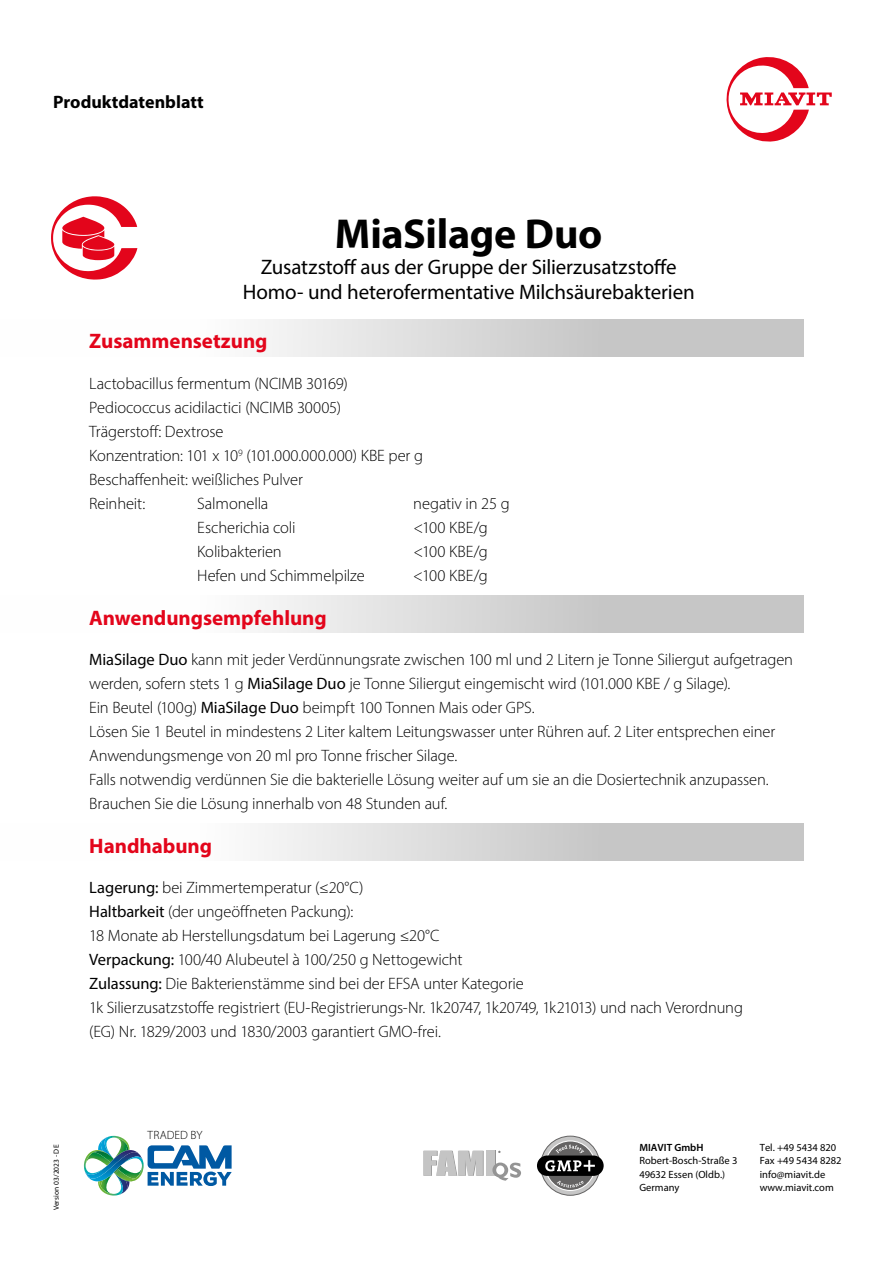
<style>
.page{position:relative;width:893px;height:1263px;background:#fff}
.page>*{position:absolute;margin:0;border:0;box-sizing:border-box;transform-origin:0 0}
.t1{font:700 42px "Myriad Pro";letter-spacing:-.005em;color:#000}
.t2{font:21px/25.2px "Myriad Pro";letter-spacing:-.005em;color:#000;text-align:center}
.t3{font:700 21px "Myriad Pro";letter-spacing:-.005em;color:#e3051b}
.t4{font:700 18px "Myriad Pro";color:#000}
.t5{font:300 16.5px/24px "Myriad Pro";letter-spacing:-.01em;color:#000}
.t6{font:300 12px "Myriad Pro";letter-spacing:.005em;color:#000}
.t7{font:10.5px/13.5px "Myriad Pro";color:#000}
.t8{font:600 10.5px "Myriad Pro";color:#000}
.t9{font:7.5px "Myriad Pro";letter-spacing:.015em;color:#000}
.s1{font-weight:400}
</style>
<div class="page">
<div style="left:0;top:319px;width:804px;height:38px;background:linear-gradient(to right,#fff,#bbb)"></div>
<svg style="left:84px;top:1136px;width:148px;height:59px"></svg>
<svg style="left:541px;top:1136px;width:59px;height:59px"></svg>
<svg style="left:546px;top:1141px;width:49px;height:49px"></svg>
<div style="left:545px;top:1140px;width:51px;height:51px;border:1px solid #fff;border-radius:50%"></div>
<svg style="left:556px;top:1145px;width:28px;height:8px"></svg>
<svg style="left:557px;top:1181px;width:27px;height:6px"></svg>
<div style="left:537px;top:1155px;width:67px;height:21px;background:#000;border-radius:10px"></div>
<svg style="left:545px;top:1160px;width:50px;height:11px"></svg>
<div style="left:487px;top:1151px;width:8px;height:25px;background:#c4c4c4"></div>
<div style="left:486px;top:1151px;width:8px;height:25px;background:#c4c4c4"></div>
<svg style="left:492px;top:1161px;width:29px;height:19px"></svg>
<svg style="left:423px;top:1151px;width:61px;height:25px;background:#cacaca"></svg>
<svg style="left:727px;top:57px;width:105px;height:85px"></svg>
<svg style="left:51px;top:196px;width:86px;height:84px"></svg>
<div style="left:0;top:595px;width:804px;height:38px;background:linear-gradient(to right,#fff,#bbb)"></div>
<div style="left:0;top:823px;width:804px;height:38px;background:linear-gradient(to right,#fff,#bbb)"></div>
<p class="t4" style="left:53px;top:91px;width:152px">Produktdatenblatt</p>
<h1 class="t1" style="left:335px;top:207px;width:269px">MiaSilage Duo</h1>
<p class="t2" style="left:243px;top:254px;width:453px">Zusatzstoff aus der Gruppe der Silierzusatzstoffe<br>Homo- und heterofermentative Milchsäurebakterien</p>
<p class="t3" style="left:89px;top:328px;width:180px">Zusammensetzung</p>
<p class="t5" style="left:89px;top:371px;width:335px">Lactobacillus fermentum (NCIMB 30169)<br>Pediococcus acidilactici (NCIMB 30005)<br>Trägerstoff: Dextrose<br>Konzentration: 101 x 10<sup>9</sup> (101.000.000.000) KBE per g Beschaffenheit: weißliches Pulver<br>Reinheit:</p>
<p class="t5" style="left:197px;top:491px;width:73px">Salmonella</p>
<p class="t5" style="left:413px;top:491px;width:98px">negativ in 25 g</p>
<p class="t5" style="left:197px;top:515px;width:100px">Escherichia coli</p>
<p class="t5" style="left:413px;top:515px;width:76px">&lt;100 KBE/g</p>
<p class="t5" style="left:197px;top:539px;width:86px">Kolibakterien</p>
<p class="t5" style="left:413px;top:539px;width:76px">&lt;100 KBE/g</p>
<p class="t5" style="left:197px;top:563px;width:169px">Hefen und Schimmelpilze</p>
<p class="t5" style="left:413px;top:563px;width:76px">&lt;100 KBE/g</p>
<p class="t3" style="left:89px;top:604px;width:239px">Anwendungsempfehlung</p>
<p class="t5" style="left:89px;top:647px;width:705px"><span class="s1">MiaSilage Duo</span> kann mit jeder Verdünnungsrate zwischen 100 ml und 2 Litern je Tonne Siliergut aufgetragen werden, sofern stets 1 g <span class="s1">MiaSilage Duo</span> je Tonne Siliergut eingemischt wird (101.000 KBE / g Silage).<br>Ein Beutel (100g) <span class="s1">MiaSilage Duo</span> beimpft 100 Tonnen Mais oder GPS.<br>Lösen Sie 1 Beutel in mindestens 2 Liter kaltem Leitungswasser unter Rühren auf. 2 Liter entsprechen einer Anwendungsmenge von 20 ml pro Tonne frischer Silage.<br>Falls notwendig verdünnen Sie die bakterielle Lösung weiter auf um sie an die Dosiertechnik anzupassen.<br>Brauchen Sie die Lösung innerhalb von 48 Stunden auf.</p>
<p class="t3" style="left:89px;top:832px;width:124px">Handhabung</p>
<p class="t5" style="left:89px;top:875px;width:655px"><span class="s1">Lagerung:</span> bei Zimmertemperatur (≤20°C)<br><span class="s1">Haltbarkeit</span> (der ungeöffneten Packung):<br>18 Monate ab Herstellungsdatum bei Lagerung ≤20°C<br><span class="s1">Verpackung:</span> 100/40 Alubeutel à 100/250 g Nettogewicht<br><span class="s1">Zulassung:</span> Die Bakterienstämme sind bei der EFSA unter Kategorie<br>1k Silierzusatzstoffe registriert (EU-Registrierungs-Nr. 1k20747, 1k20749, 1k21013) und nach Verordnung (EG) Nr. 1829/2003 und 1830/2003 garantiert GMO-frei.</p>
<p class="t6" style="left:148px;top:1127px;width:56px">TRADED BY</p>
<p class="t9" style="left:52px;top:1210px;width:67px;rotate:-90deg">Version 03/2023 - DE</p>
<p class="t8" style="left:639px;top:1141px;width:65px">MIAVIT GmbH</p>
<p class="t7" style="left:639px;top:1154px;width:99px">Robert-Bosch-Straße 3<br>49632 Essen (Oldb.)<br>Germany</p>
<p class="t7" style="left:760px;top:1140px;width:83px">Tel. +49 5434 820<br>Fax +49 5434 8282 info@miavit.de www.miavit.com</p>
</div>
